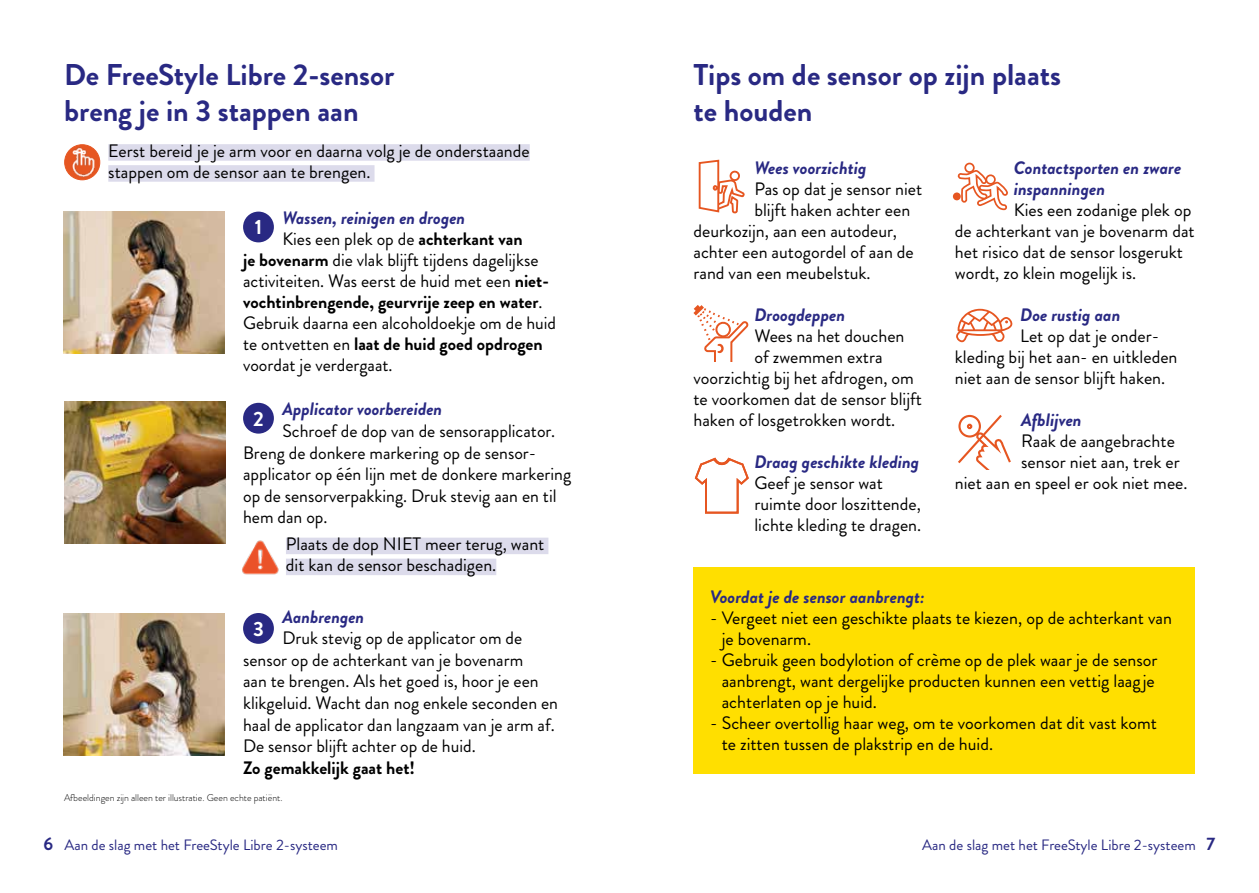
<style>
.page{position:relative;width:1259px;height:893px;background:#fff}
.page>*{position:absolute;margin:0;border:0;box-sizing:border-box;transform-origin:0 0}
.t1{font:700 30px/36px "Brandon Grotesque";color:#292983}
.t2{font:700 20.7px "Brandon Grotesque";color:#fff}
.t3{font:18px/21px "Brandon Grotesque";color:#000}
.t4{font:italic 700 18px/21px "Brandon Grotesque";color:#292983}
.t5{font:700 18px "Brandon Grotesque";color:#000}
.t6{font:15px "Brandon Grotesque";color:#292983}
.t7{font:300 9.75px "Brandon Grotesque";color:#000}
.s1{font-weight:700}
.s2{font-weight:400}
.s3{font-weight:700;font-size:18px}
</style>
<div class="page">
<img style="left:63px;top:212px;width:162px;height:142px">
<img style="left:64px;top:401px;width:162px;height:143px">
<img style="left:63px;top:613px;width:162px;height:142px">
<svg style="left:698px;top:159px;width:47px;height:55px"></svg>
<div style="left:964px;top:163px;width:10px;height:10px;border:2px solid #e65621;border-radius:50%"></div>
<div style="left:953px;top:192px;width:7px;height:8px;background:#e65621;border-radius:50%"></div>
<svg style="left:956px;top:168px;width:52px;height:43px"></svg>
<svg style="left:693px;top:305px;width:56px;height:57px"></svg>
<svg style="left:956px;top:309px;width:56px;height:33px"></svg>
<svg style="left:694px;top:457px;width:55px;height:57px"></svg>
<svg style="left:958px;top:414px;width:53px;height:55px"></svg>
<div style="left:693px;top:567px;width:502px;height:207px;background:#ffdf00"></div>
<div style="left:286px;top:538px;width:262px;height:16px;background:#dcdbeb"></div>
<div style="left:286px;top:559px;width:210px;height:16px;background:#dcdbeb"></div>
<img style="left:242px;top:540px;width:37px;height:35px">
<div style="left:65px;top:145px;width:35px;height:35px;background:#ea7549;border-radius:50%"></div>
<div style="left:64px;top:144px;width:36px;height:36px;border:1px solid #e65621;border-radius:50%"></div>
<img style="left:65px;top:144px;width:34px;height:35px">
<div style="left:108px;top:144px;width:422px;height:17px;background:#dcdbeb"></div>
<div style="left:108px;top:165px;width:266px;height:17px;background:#dcdbeb"></div>
<div style="left:243px;top:212px;width:31px;height:30px;background:#292983;border-radius:50%"></div>
<div style="left:243px;top:403px;width:31px;height:31px;background:#292983;border-radius:50%"></div>
<div style="left:243px;top:613px;width:31px;height:31px;background:#292983;border-radius:50%"></div>
<h1 class="t1" style="left:64px;top:57px;width:332px">De FreeStyle Libre 2-sensor breng je in 3 stappen aan</h1>
<p class="t3" style="left:108px;top:141px;width:423px">Eerst bereid je je arm voor en daarna volg je de onderstaande stappen om de sensor aan te brengen.</p>
<p class="t2" style="left:255px;top:213px;width:9px">1</p>
<p class="t4" style="left:282px;top:207px;width:184px">Wassen, reinigen en drogen</p>
<p class="t3" style="left:282px;top:228px;width:242px">Kies een plek op de <span class="s1">achterkant van</span></p>
<p class="t3" style="left:243px;top:249px;width:297px"><span class="s1">je bovenarm</span> die vlak blijft tijdens dagelijkse</p>
<p class="t3" style="left:243px;top:270px;width:307px">activiteiten. Was eerst de huid met een <span class="s1">niet-</span></p>
<p class="t5" style="left:243px;top:289px;width:301px">vochtinbrengende, geurvrije zeep en water<span class="s2">.</span></p>
<p class="t3" style="left:243px;top:312px;width:315px">Gebruik daarna een alcoholdoekje om de huid</p>
<p class="t5" style="left:243px;top:331px;width:301px"><span class="s2">te ontvetten en</span> laat de huid goed opdrogen</p>
<p class="t3" style="left:243px;top:354px;width:151px">voordat je verdergaat.</p>
<p class="t4" style="left:282px;top:399px;width:161px">Applicator voorbereiden</p>
<p class="t3" style="left:243px;top:420px;width:330px;line-height:21.6px;text-indent:39px">Schroef de dop van de sensorapplicator.<br>Breng de donkere markering op de sensor&shy;applicator op één lijn met de donkere markering op de sensorverpakking. Druk stevig aan en til hem dan op.</p>
<p class="t2" style="left:253px;top:404px;width:12px">2</p>
<p class="t3" style="left:286px;top:534px;width:260px">Plaats de dop NIET meer terug, want dit kan de sensor beschadigen.</p>
<p class="t4" style="left:282px;top:606px;width:83px">Aanbrengen</p>
<p class="t3" style="left:243px;top:627px;width:316px;line-height:21.6px;text-indent:39px">Druk stevig op de applicator om de sensor op de achterkant van je bovenarm<br>aan te brengen. Als het goed is, hoor je een klikgeluid. Wacht dan nog enkele seconden en haal de applicator dan langzaam van je arm af.<br>De sensor blijft achter op de huid.</p>
<p class="t5" style="left:243px;top:755px;width:173px">Zo gemakkelijk gaat het!</p>
<p class="t2" style="left:253px;top:614px;width:12px">3</p>
<p class="t7" style="left:64px;top:791px;width:220px">Afbeeldingen zijn alleen ter illustratie. Geen echte patiënt.</p>
<h1 class="t1" style="left:693px;top:57px;width:369px">Tips om de sensor op zijn plaats te houden</h1>
<p class="t4" style="left:754px;top:157px;width:113px">Wees voorzichtig</p>
<p class="t3" style="left:754px;top:178px;width:169px">Pas op dat je sensor niet</p>
<p class="t3" style="left:754px;top:199px;width:157px">blijft haken achter een</p>
<p class="t3" style="left:693px;top:220px;width:205px">deurkozijn, aan een autodeur,</p>
<p class="t3" style="left:693px;top:241px;width:222px">achter een autogordel of aan de</p>
<p class="t3" style="left:693px;top:262px;width:179px">rand van een meubelstuk.</p>
<p class="t4" style="left:754px;top:304px;width:92px">Droogdeppen</p>
<p class="t3" style="left:754px;top:325px;width:152px">Wees na het douchen</p>
<p class="t3" style="left:754px;top:346px;width:130px">of zwemmen extra</p>
<p class="t3" style="left:693px;top:367px;width:222px">voorzichtig bij het afdrogen, om</p>
<p class="t3" style="left:693px;top:389px;width:230px">te voorkomen dat de sensor blijft</p>
<p class="t3" style="left:693px;top:410px;width:203px">haken of losgetrokken wordt.</p>
<p class="t4" style="left:754px;top:451px;width:166px">Draag geschikte kleding</p>
<p class="t3" style="left:754px;top:473px;width:168px">Geef je sensor wat ruimte door loszittende, lichte kleding te dragen.</p>
<p class="t4" style="left:1014px;top:157px;width:169px">Contactsporten en zware inspanningen</p>
<p class="t3" style="left:955px;top:200px;width:241px;text-indent:59px">Kies een zodanige plek op de achterkant van je bovenarm dat het risico dat de sensor losgerukt wordt, zo klein mogelijk is.</p>
<p class="t4" style="left:1020px;top:304px;width:102px">Doe rustig aan</p>
<p class="t3" style="left:955px;top:326px;width:224px;text-indent:65px">Let op dat je onder&shy;kleding bij het aan- en uitkleden niet aan de sensor blijft haken.</p>
<p class="t4" style="left:1021px;top:409px;width:62px">Afblijven</p>
<p class="t3" style="left:1021px;top:431px;width:155px">Raak de aangebrachte</p>
<p class="t3" style="left:1021px;top:452px;width:160px">sensor niet aan, trek er</p>
<p class="t3" style="left:955px;top:473px;width:234px">niet aan en speel er ook niet mee.</p>
<p class="t4" style="left:710px;top:587px;width:216px">Voordat je de sensor aanbrengt:</p>
<p class="t3" style="left:722px;top:608px;width:452px;text-indent:-11px">- Vergeet niet een geschikte plaats te kiezen, op de achterkant van je bovenarm.</p>
<p class="t3" style="left:722px;top:650px;width:437px;text-indent:-11px">- Gebruik geen bodylotion of crème op de plek waar je de sensor aanbrengt, want dergelijke producten kunnen een vettig laagje achterlaten op je huid.</p>
<p class="t3" style="left:722px;top:713px;width:437px;text-indent:-11px">- Scheer overtollig haar weg, om te voorkomen dat dit vast komt te zitten tussen de plakstrip en de huid.</p>
<p class="t6" style="left:43px;top:835px;width:296px"><span class="s3">6</span> Aan de slag met het FreeStyle Libre 2-systeem</p>
<p class="t6" style="left:922px;top:835px;width:294px">Aan de slag met het FreeStyle Libre 2-systeem <span class="s3">7</span></p>
</div>
